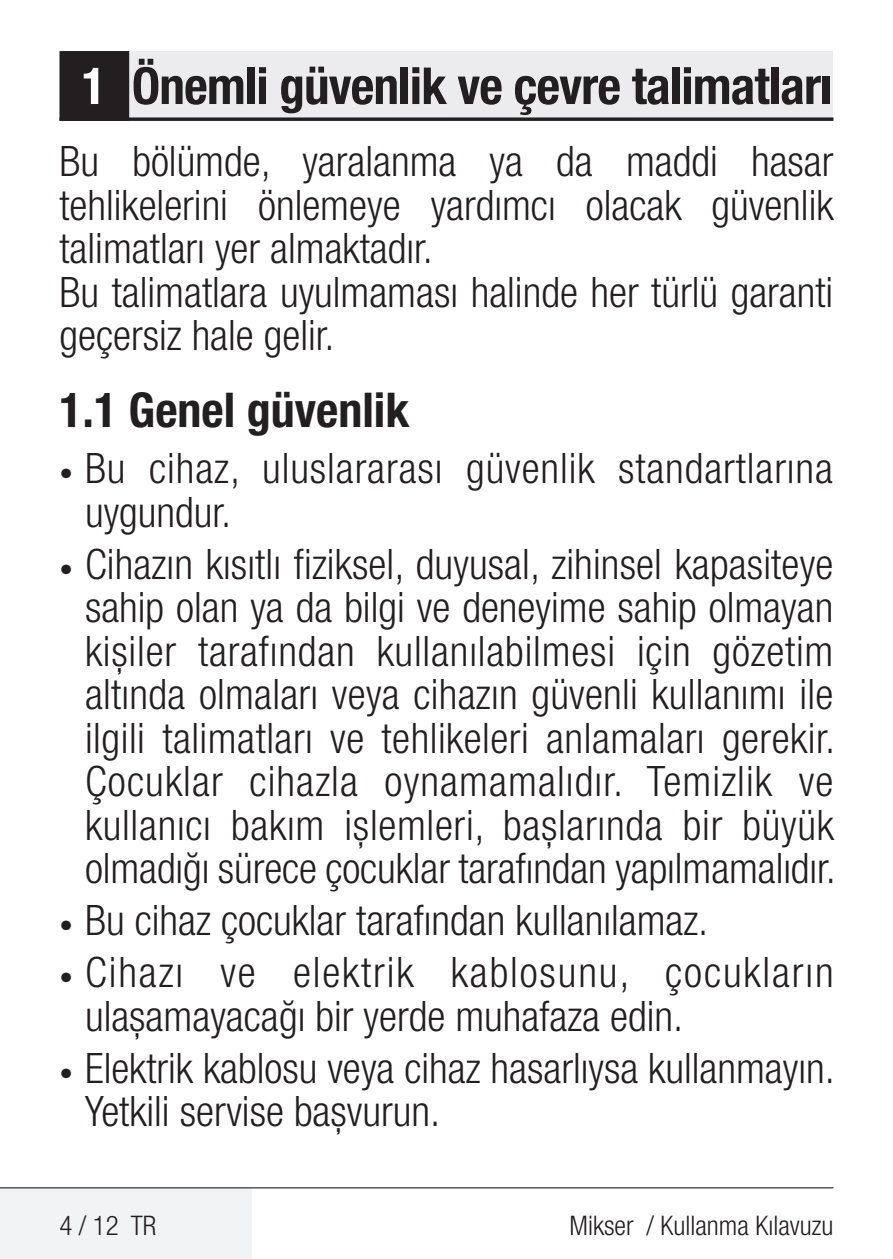
<style>
.page{position:relative;width:893px;height:1259px;background:#fff}
.page>*{position:absolute;margin:0;border:0;box-sizing:border-box;transform-origin:0 0}
.t1{font:700 condensed 51px "Helvetica Neue LT Pro";letter-spacing:-.015em;color:#231f20}
.t2{font:700 condensed 48px "Helvetica Neue LT Pro";color:#231f20}
.t3{font:300 condensed 42px/43.5px "Helvetica Neue LT Pro";color:#231f20}
.t4{font:300 condensed 42px/43.5px "Helvetica Neue LT Pro";letter-spacing:.045em;color:#231f20}
.t5{font:300 condensed 42px/43.5px "Helvetica Neue LT Pro";letter-spacing:.02em;color:#231f20}
.t6{font:300 condensed 27px "Helvetica Neue LT Pro";color:#231f20}
.s1{color:#fff}
.s2{font-weight:700;font-size:27px}
</style>
<div class="page">
<div style="left:0;top:1188px;width:252px;height:71px;background:#f2f3f4"></div>
<hr style="left:0;top:1187px;width:833px;height:1px;background:#000">
<div style="left:60px;top:51px;width:773px;height:69px;background:#ececee"></div>
<hr style="left:60px;top:118px;width:773px;height:2px;background:#231f20">
<div style="left:61px;top:53px;width:67px;height:66px;background:#231f20"></div>
<div style="left:60px;top:51px;width:69px;height:70px;border:3px solid #231f20"></div>
<p class="t1" style="left:82px;top:55px;width:752px"><span class="s1">1</span> Önemli güvenlik ve çevre talimatları</p>
<p class="t3" style="left:60px;top:139px;width:775px">Bu bölümde, yaralanma ya da maddi hasar tehlikelerini önlemeye yardımcı olacak güvenlik talimatları yer almaktadır.<br>Bu talimatlara uyulmaması halinde her türlü garanti geçersiz hale gelir.</p>
<p class="t2" style="left:60px;top:380px;width:351px">1.1 Genel güvenlik</p>
<p class="t5" style="left:85px;top:446px;width:749px;text-indent:-26px"><span class="s2">•</span> Bu cihaz, uluslararası güvenlik standartlarına uygundur.</p>
<p class="t3" style="left:85px;top:541px;width:752px;text-align:justify;text-indent:-26px"><span class="s2">•</span> Cihazın kısıtlı fiziksel, duyusal, zihinsel kapasiteye sahip olan ya da bilgi ve deneyime sahip olmayan kişiler tarafından kullanılabilmesi için gözetim altında olmaları veya cihazın güvenli kullanımı ile ilgili talimatları ve tehlikeleri anlamaları gerekir.<br>Çocuklar cihazla oynamamalıdır. Temizlik ve kullanıcı bakım işlemleri, başlarında bir büyük olmadığı sürece çocuklar tarafından yapılmamalıdır.</p>
<p class="t3" style="left:60px;top:898px;width:650px"><span class="s2">•</span> Bu cihaz çocuklar tarafından kullanılamaz.</p>
<p class="t4" style="left:85px;top:950px;width:750px;text-indent:-26px"><span class="s2">•</span> Cihazı ve elektrik kablosunu, çocukların ulaşamayacağı bir yerde muhafaza edin.</p>
<p class="t3" style="left:85px;top:1045px;width:751px;text-indent:-26px"><span class="s2">•</span> Elektrik kablosu veya cihaz hasarlıysa kullanmayın.<br>Yetkili servise başvurun.</p>
<p class="t6" style="left:60px;top:1210px;width:98px">4 / 12 TR</p>
<p class="t6" style="left:570px;top:1210px;width:265px">Mikser / Kullanma Kılavuzu</p>
</div>
